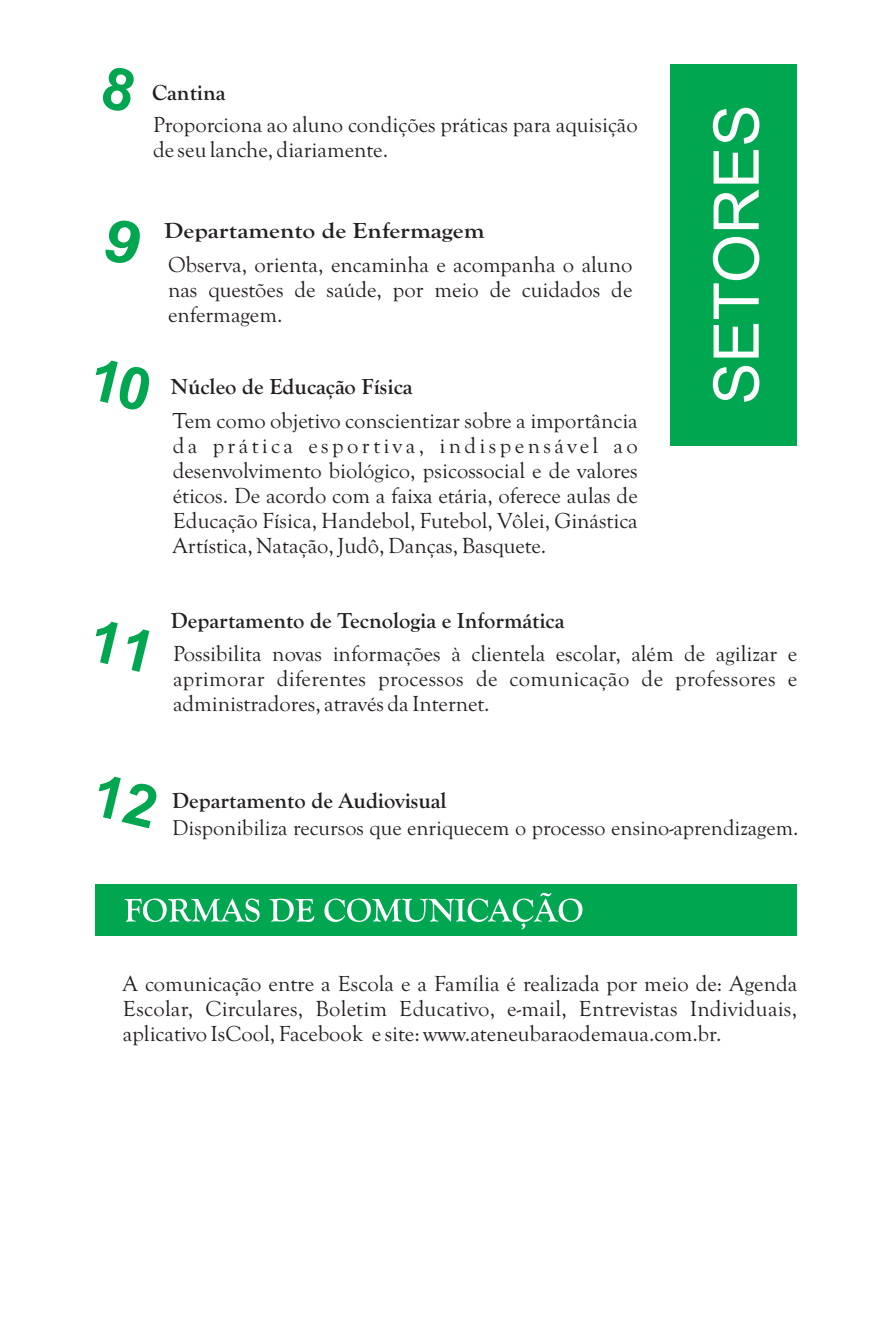
<style>
.page{position:relative;width:893px;height:1340px;background:#fff}
.page>*{position:absolute;margin:0;border:0;box-sizing:border-box;transform-origin:0 0}
.t1{font:63px "Arial";color:#fff}
.t2{font:22.5px/25px "Goudy Old Style T";color:#231f20;text-align:justify}
.t3{font:700 22.5px "Goudy Old Style T";color:#231f20}
.t4{font:700 22.5px "Goudy Old Style T";color:#231f20;scale:1.13 1}
.t5{font:22.05px "Goudy Old Style T";color:#231f20}
</style>
<div class="page">
<div style="left:96px;top:884px;width:701px;height:51px;background:#00a650"></div>
<div style="left:670px;top:64px;width:127px;height:382px;background:#00a650"></div>
<svg style="left:124px;top:892px;width:458px;height:37px"></svg>
<p class="t3" style="left:152px;top:80px;width:75px">Cantina</p>
<p class="t2" style="left:153px;top:112px;width:486px">Proporciona ao aluno condições práticas para aquisição de seu lanche, diariamente.</p>
<p class="t4" style="left:164px;top:218px;width:285px">Departamento de Enfermagem</p>
<p class="t2" style="left:168px;top:252px;width:466px">Observa, orienta, encaminha e acompanha o aluno nas questões de saúde, por meio de cuidados de enfermagem.</p>
<p class="t3" style="left:171px;top:374px;width:243px">Núcleo de Educação Física</p>
<p class="t2" style="left:173px;top:408px;width:467px">Tem como objetivo conscientizar sobre a importância da prática esportiva, indispensável ao desenvolvimento biológico, psicossocial e de valores éticos. De acordo com a faixa etária, oferece aulas de Educação Física, Handebol, Futebol, Vôlei, Ginástica Artística, Natação, Judô, Danças, Basquete.</p>
<p class="t3" style="left:171px;top:608px;width:395px">Departamento de Tecnologia e Informática</p>
<h1 class="t1" style="left:713px;top:404px;width:301px;rotate:-90deg">SETORES</h1>
<p class="t2" style="left:173px;top:641px;width:626px">Possibilita novas informações à clientela escolar, além de agilizar e aprimorar diferentes processos de comunicação de professores e administradores, através da Internet.</p>
<p class="t3" style="left:172px;top:788px;width:276px">Departamento de Audiovisual</p>
<p class="t5" style="left:172px;top:815px;width:628px">Disponibiliza recursos que enriquecem o processo ensino-aprendizagem.</p>
<p class="t2" style="left:123px;top:971px;width:676px">A comunicação entre a Escola e a Família é realizada por meio de: Agenda Escolar, Circulares, Boletim Educativo, e-mail, Entrevistas Individuais, aplicativo IsCool, Facebook e site: www.ateneubaraodemaua.com.br.</p>
</div>
